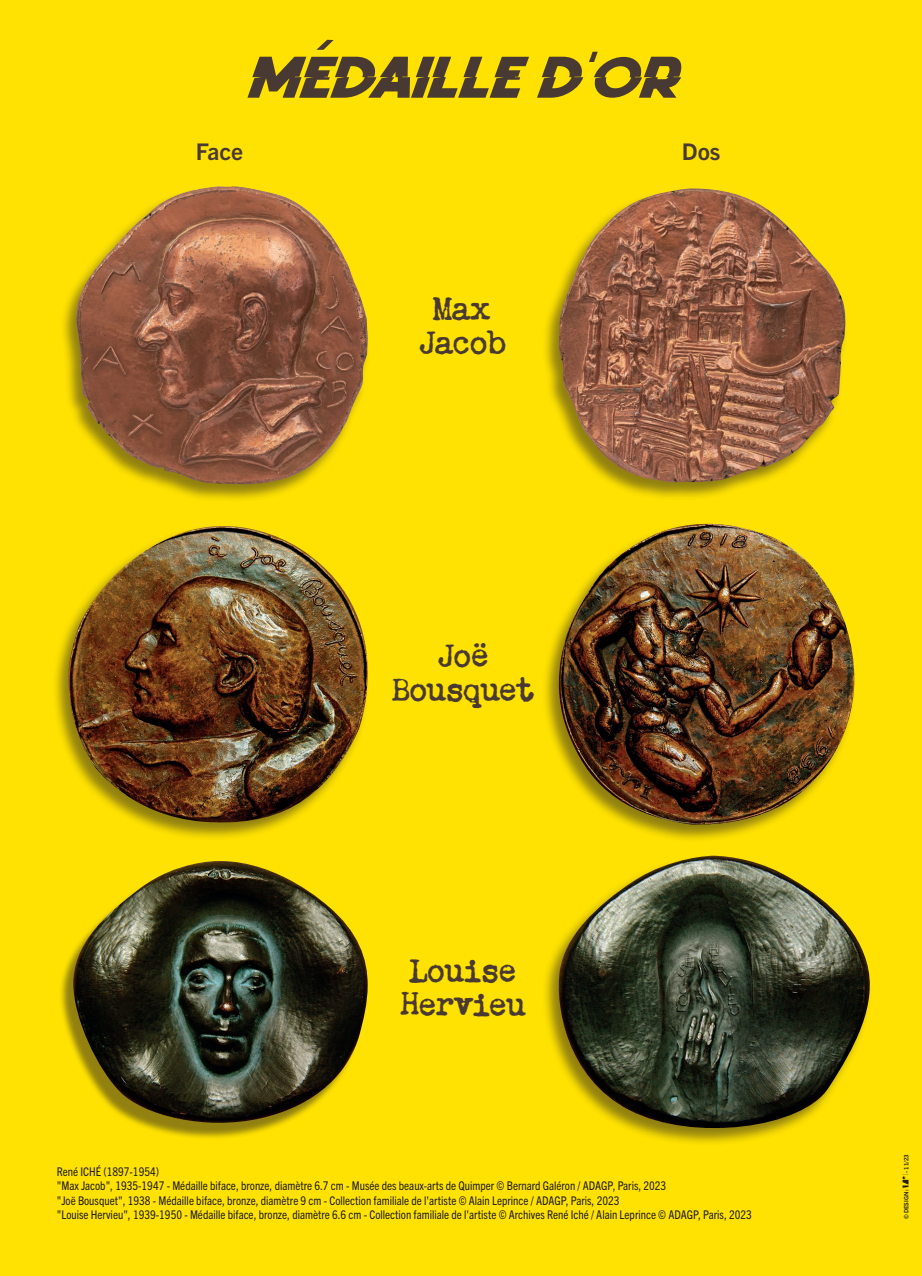
<style>
.page{position:relative;width:922px;height:1276px;background:#fff}
.page>*{position:absolute;margin:0;border:0;box-sizing:border-box;transform-origin:0 0}
.titre{font:60px "Young Sprime";color:#493933;scale:.9 1}
.action{font:500 30px/34px "Chandler 42";letter-spacing:-.02em;color:#493933;text-align:center}
.txt{font:700 23px "Trade Gothic Next LT Pro";color:#493933}
.légende_mini{font:condensed 12px/14.4px "Trade Gothic Next LT Pro";color:#231f20}
.t1{font:700 6px "Trade Gothic Next LT Pro";color:#231f20}
</style>
<div class="page">
<div style="left:0;top:0;width:921px;height:1276px;background:#ffe201"></div>
<svg style="left:902px;top:1174px;width:6px;height:13px"></svg>
<div style="left:542px;top:188px;width:305px;height:312px;background:#231f20;opacity:.5"></div>
<img style="left:558px;top:188px;width:288px;height:294px">
<div style="left:60px;top:186px;width:309px;height:316px;background:#231f20;opacity:.5"></div>
<img style="left:75px;top:186px;width:293px;height:299px">
<div style="left:542px;top:523px;width:314px;height:320px;background:#231f20;opacity:.5"></div>
<img style="left:557px;top:524px;width:297px;height:301px">
<div style="left:52px;top:525px;width:318px;height:315px;background:#231f20;opacity:.5"></div>
<img style="left:68px;top:526px;width:299px;height:297px">
<div style="left:58px;top:866px;width:306px;height:273px;background:#231f20;opacity:.5"></div>
<img style="left:73px;top:861px;width:294px;height:262px">
<div style="left:542px;top:855px;width:329px;height:291px;background:#231f20;opacity:.5"></div>
<img style="left:557px;top:855px;width:313px;height:274px">
<p class="titre" style="left:245px;top:40px;width:480px">MÉDAILLE D’OR</p>
<p class="txt" style="left:196px;top:135px;width:49px">Face</p>
<p class="txt" style="left:681px;top:135px;width:40px">Dos</p>
<p class="action" style="left:418px;top:292px;width:88px">Max<br>Jacob</p>
<p class="action" style="left:392px;top:639px;width:144px">Joë<br>Bousquet</p>
<p class="action" style="left:401px;top:953px;width:125px;text-align:left">Louise<br>Hervieu</p>
<p class="légende_mini" style="left:57px;top:1163px;width:696px">René ICHÉ (1897-1954)<br>"Max Jacob", 1935-1947 - Médaille biface, bronze, diamètre 6.7 cm - Musée des beaux-arts de Quimper © Bernard Galéron / ADAGP, Paris, 2023<br>"Joë Bousquet", 1938 - Médaille biface, bronze, diamètre 9 cm - Collection familiale de l'artiste © Alain Leprince / ADAGP, Paris, 2023<br>"Louise Hervieu", 1939-1950 - Médaille biface, bronze, diamètre 6.6 cm - Collection familiale de l'artiste © Archives René Iché / Alain Leprince © ADAGP, Paris, 2023</p>
<p class="t1" style="left:901px;top:1173px;width:20px;rotate:-90deg">- 11/23</p>
<p class="t1" style="left:901px;top:1219px;width:32px;rotate:-90deg">© DESIGN :</p>
</div>
